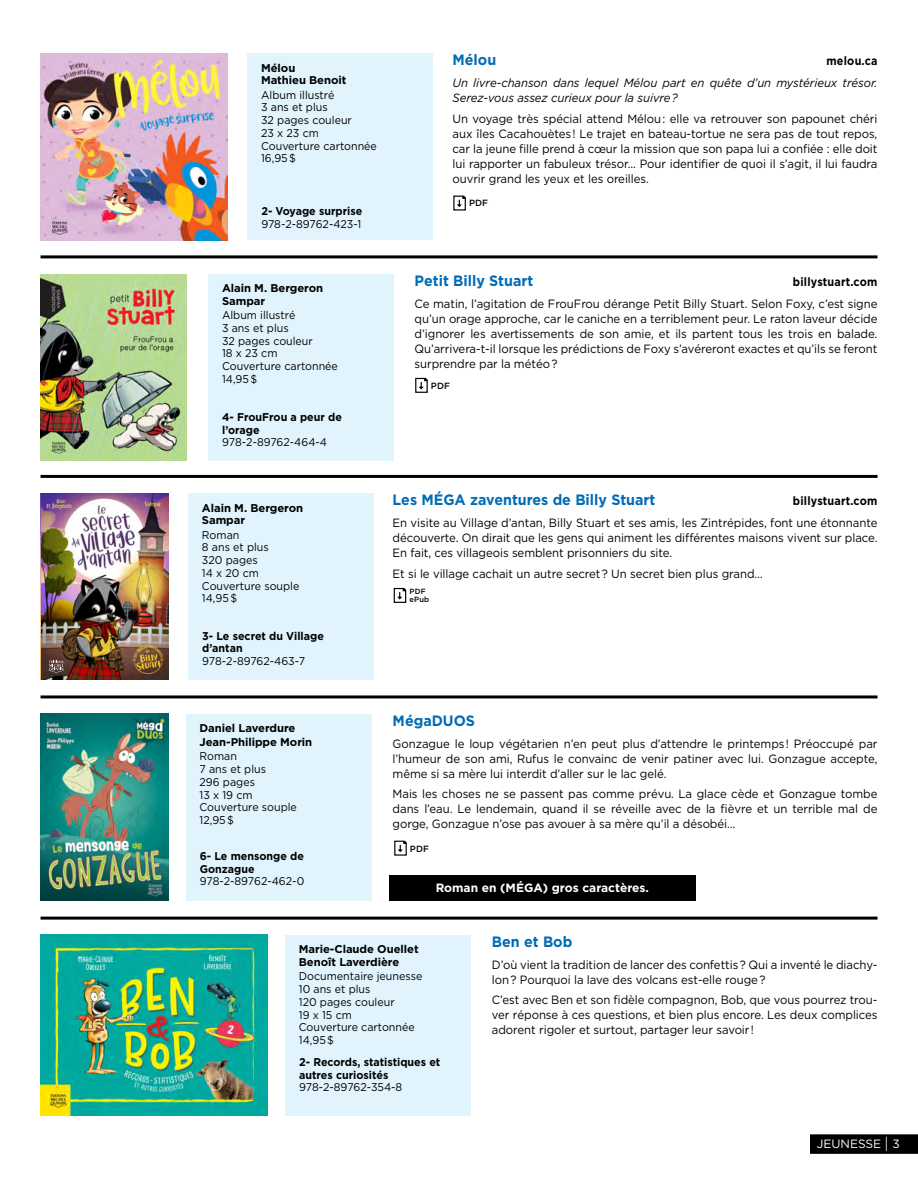
<style>
.page{position:relative;width:918px;height:1188px;background:#fff}
.page>*{position:absolute;margin:0;border:0;box-sizing:border-box;transform-origin:0 0}
.t1{font:700 15px "Gotham HTF";color:#006bb6;scale:.95 1}
.t2{font:12px/15px "Gotham HTF";letter-spacing:-.005em;color:#000;text-align:justify;scale:.95 1}
.t3{font:italic 12px/15px "Gotham";letter-spacing:-.005em;color:#000;scale:.95 1}
.t4{font:700 12px "Gotham HTF";letter-spacing:.02em;color:#000;scale:.9 1}
.t5{font:700 12px "Gotham";color:#fff}
.t6{font:12px "Gotham HTF";color:#fff}
.t7{font:11.25px/12.8px "Gotham HTF";color:#000;scale:.95 1}
.t8{font:700 11.25px/12.8px "Gotham";letter-spacing:-.005em;color:#000}
.t9{font:700 11.25px/12.8px "Gotham HTF";color:#000;scale:.95 1}
.t10{font:500 9px "Gotham";letter-spacing:.015em;color:#000}
.t11{font:500 7.5px/7.5px "Gotham";letter-spacing:.015em;color:#000}
.t12{font:6.45px "Cute Be Special";letter-spacing:-.035em;color:#edda4f}
.t13{font:5.1px "Cute Be Special";letter-spacing:-.035em;color:#edda4f}
.s1{font-size:5.85px}
.s2{font-size:15.3px}
</style>
<div class="page">
<div style="left:810px;top:1134px;width:108px;height:20px;background:#000"></div>
<div style="left:248px;top:53px;width:185px;height:187px;background:#e1f4fd"></div>
<div style="left:209px;top:274px;width:185px;height:186px;background:#e1f4fd"></div>
<div style="left:188px;top:493px;width:186px;height:187px;background:#e1f4fd"></div>
<div style="left:186px;top:714px;width:185px;height:186px;background:#e1f4fd"></div>
<div style="left:285px;top:935px;width:186px;height:181px;background:#e1f4fd"></div>
<hr style="left:41px;top:255px;width:837px;height:3px;background:#000">
<hr style="left:41px;top:475px;width:837px;height:3px;background:#000">
<hr style="left:41px;top:695px;width:837px;height:3px;background:#000">
<hr style="left:41px;top:917px;width:837px;height:3px;background:#000">
<img style="left:40px;top:54px;width:188px;height:186px">
<img style="left:40px;top:274px;width:146px;height:186px">
<img style="left:40px;top:714px;width:128px;height:186px">
<img style="left:40px;top:935px;width:228px;height:181px">
<img style="left:40px;top:494px;width:129px;height:186px">
<svg style="left:48px;top:660px;width:16px;height:13px"></svg>
<svg style="left:393px;top:587px;width:14px;height:16px"></svg>
<div style="left:389px;top:875px;width:307px;height:25px;background:#000"></div>
<svg style="left:453px;top:195px;width:13px;height:16px"></svg>
<svg style="left:415px;top:377px;width:13px;height:16px"></svg>
<svg style="left:394px;top:840px;width:13px;height:16px"></svg>
<p class="t13" style="left:56px;top:499px;width:11px">Alain</p>
<p class="t12" style="left:47px;top:502px;width:27px"><span class="s1">M.</span> Bergeron</p>
<p class="t12" style="left:145px;top:500px;width:18px">Sampar</p>
<p class="t8" style="left:261px;top:61px;width:87px">Mélou<br>Mathieu Benoit</p>
<p class="t7" style="left:261px;top:88px;width:124px">Album illustré<br>3 ans et plus<br>32 pages couleur<br>23 x 23 cm<br>Couverture cartonnée<br>16,95$</p>
<p class="t9" style="left:261px;top:204px;width:108px">2- Voyage surprise</p>
<p class="t7" style="left:261px;top:217px;width:107px">978-2-89762-423-1</p>
<p class="t1" style="left:453px;top:51px;width:48px">Mélou</p>
<p class="t4" style="left:827px;top:54px;width:58px">melou.ca</p>
<p class="t3" style="left:453px;top:75px;width:449px">Un livre-chanson dans lequel Mélou part en quête d’un mystérieux trésor.<br>Serez-vous assez curieux pour la suivre?</p>
<p class="t2" style="left:453px;top:111px;width:449px">Un voyage très spécial attend Mélou: elle va retrouver son papounet chéri aux îles Cacahouètes! Le trajet en bateau-tortue ne sera pas de tout repos, car la jeune fille prend à cœur la mission que son papa lui a confiée : elle doit lui rapporter un fabuleux trésor... Pour identifier de quoi il s’agit, il lui faudra ouvrir grand les yeux et les oreilles.</p>
<p class="t10" style="left:469px;top:197px;width:21px">PDF</p>
<p class="t8" style="left:222px;top:282px;width:103px">Alain M. Bergeron<br>Sampar</p>
<p class="t7" style="left:222px;top:309px;width:124px">Album illustré<br>3 ans et plus<br>32 pages couleur<br>18 x 23 cm<br>Couverture cartonnée<br>14,95$</p>
<p class="t9" style="left:222px;top:410px;width:127px">4- FrouFrou a peur de l’orage</p>
<p class="t7" style="left:222px;top:436px;width:112px">978-2-89762-464-4</p>
<p class="t8" style="left:202px;top:501px;width:103px">Alain M. Bergeron<br>Sampar</p>
<p class="t7" style="left:202px;top:528px;width:104px">Roman<br>8 ans et plus<br>320 pages<br>14 x 20 cm<br>Couverture souple<br>14,95$</p>
<p class="t9" style="left:202px;top:629px;width:130px">3- Le secret du Village d’antan</p>
<p class="t7" style="left:202px;top:654px;width:110px">978-2-89762-463-7</p>
<p class="t1" style="left:415px;top:272px;width:127px">Petit Billy Stuart</p>
<p class="t4" style="left:793px;top:275px;width:95px">billystuart.com</p>
<p class="t2" style="left:415px;top:296px;width:489px">Ce matin, l’agitation de FrouFrou dérange Petit Billy Stuart. Selon Foxy, c’est signe qu’un orage approche, car le caniche en a terriblement peur. Le raton laveur décide d’ignorer les avertissements de son amie, et ils partent tous les trois en balade.<br>Qu’arrivera-t-il lorsque les prédictions de Foxy s’avéreront exactes et qu’ils se feront surprendre par la météo?</p>
<p class="t10" style="left:431px;top:380px;width:21px">PDF</p>
<p class="t1" style="left:393px;top:491px;width:278px">Les MÉGA zaventures de Billy Stuart</p>
<p class="t4" style="left:793px;top:494px;width:95px">billystuart.com</p>
<p class="t2" style="left:393px;top:515px;width:512px">En visite au Village d’antan, Billy Stuart et ses amis, les Zintrépides, font une étonnante découverte. On dirait que les gens qui animent les différentes maisons vivent sur place.<br>En fait, ces villageois semblent prisonniers du site.</p>
<p class="t2" style="left:393px;top:566px;width:391px">Et si le village cachait un autre secret? Un secret bien plus grand…</p>
<p class="t11" style="left:410px;top:588px;width:21px">PDF ePub</p>
<p class="t8" style="left:200px;top:721px;width:114px;line-height:14.1px">Daniel Laverdure<br>Jean-Philippe Morin</p>
<p class="t7" style="left:200px;top:750px;width:104px">Roman<br>7 ans et plus<br>296 pages<br>13 x 19 cm<br>Couverture souple<br>12,95$</p>
<p class="t9" style="left:200px;top:849px;width:111px">6- Le mensonge de<br>Gonzague</p>
<p class="t7" style="left:200px;top:875px;width:112px">978-2-89762-462-0</p>
<p class="t1" style="left:393px;top:712px;width:88px">MégaDUOS</p>
<p class="t2" style="left:393px;top:736px;width:512px">Gonzague le loup végétarien n’en peut plus d’attendre le printemps! Préoccupé par l’humeur de son ami, Rufus le convainc de venir patiner avec lui. Gonzague accepte, même si sa mère lui interdit d’aller sur le lac gelé.</p>
<p class="t2" style="left:393px;top:786px;width:512px">Mais les choses ne se passent pas comme prévu. La glace cède et Gonzague tombe dans l’eau. Le lendemain, quand il se réveille avec de la fièvre et un terrible mal de gorge, Gonzague n’ose pas avouer à sa mère qu’il a désobéi…</p>
<p class="t10" style="left:410px;top:843px;width:21px">PDF</p>
<p class="t5" style="left:436px;top:881px;width:215px">Roman en (MÉGA) gros caractères.</p>
<p class="t8" style="left:299px;top:943px;width:121px">Marie-Claude Ouellet<br>Benoît Laverdière</p>
<p class="t7" style="left:299px;top:970px;width:131px">Documentaire jeunesse<br>10 ans et plus<br>120 pages couleur<br>19 x 15 cm<br>Couverture cartonnée<br>14,95$</p>
<p class="t9" style="left:299px;top:1055px;width:150px">2- Records, statistiques et autres curiosités</p>
<p class="t7" style="left:299px;top:1081px;width:110px">978-2-89762-354-8</p>
<p class="t1" style="left:492px;top:933px;width:86px">Ben et Bob</p>
<p class="t2" style="left:492px;top:957px;width:407px">D’où vient la tradition de lancer des confettis? Qui a inventé le diachy&shy;lon? Pourquoi la lave des volcans est-elle rouge?</p>
<p class="t2" style="left:492px;top:992px;width:407px">C’est avec Ben et son fidèle compagnon, Bob, que vous pourrez trou&shy;ver réponse à ces questions, et bien plus encore. Les deux complices adorent rigoler et surtout, partager leur savoir !</p>
<p class="t6" style="left:817px;top:1137px;width:85px">JEUNESSE <span class="s2">|</span> 3</p>
</div>
